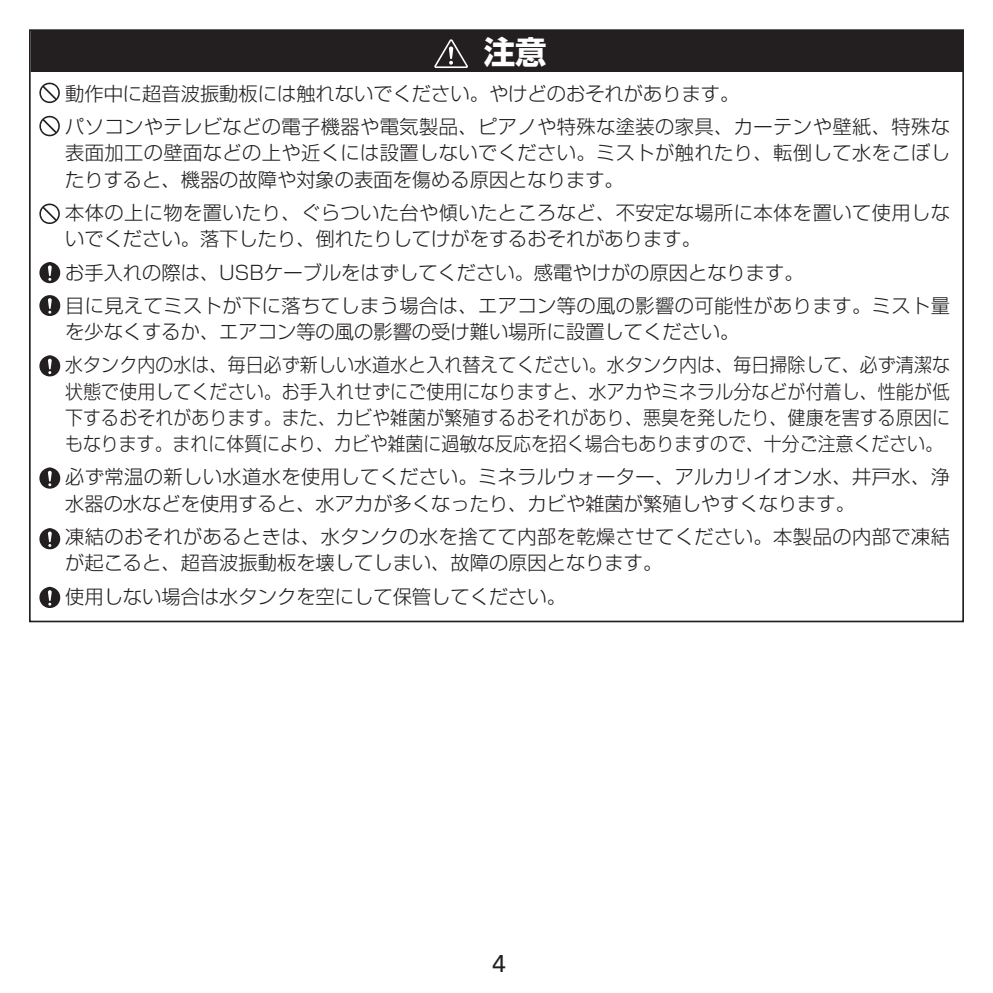
<style>
.page{position:relative;width:993px;height:993px;background:#fff}
.page>*{position:absolute;margin:0;border:0;box-sizing:border-box;transform-origin:0 0}
.t1{font:700 31.5px "Shin Go Pro";color:#fff}
.t2{font:24.5px "Univers";color:#231f20}
.t3{font:300 19.25px/26.2px "Shin Go Pro";letter-spacing:.01em;color:#231f20}
.t4{font:300 19.25px/26.2px "Shin Go Pro";letter-spacing:.01em;color:#231f20;text-align:justify;scale:.93 1}
</style>
<div class="page">
<svg style="left:39px;top:203px;width:21px;height:21px"></svg>
<svg style="left:39px;top:115px;width:21px;height:22px"></svg>
<svg style="left:39px;top:82px;width:21px;height:22px"></svg>
<div style="left:31px;top:30px;width:931px;height:42px;background:#231f20"></div>
<svg style="left:434px;top:39px;width:34px;height:29px"></svg>
<svg style="left:39px;top:355px;width:22px;height:22px"></svg>
<svg style="left:48px;top:358px;width:4px;height:11px"></svg>
<svg style="left:39px;top:467px;width:22px;height:22px"></svg>
<svg style="left:48px;top:470px;width:4px;height:11px"></svg>
<svg style="left:39px;top:528px;width:22px;height:22px"></svg>
<svg style="left:48px;top:531px;width:4px;height:11px"></svg>
<svg style="left:39px;top:586px;width:22px;height:22px"></svg>
<svg style="left:48px;top:590px;width:4px;height:10px"></svg>
<svg style="left:39px;top:295px;width:22px;height:21px"></svg>
<svg style="left:48px;top:298px;width:4px;height:11px"></svg>
<svg style="left:39px;top:262px;width:22px;height:22px"></svg>
<svg style="left:48px;top:265px;width:4px;height:11px"></svg>
<h1 class="t1" style="left:483px;top:27px;width:64px">注意</h1>
<p class="t3" style="left:65px;top:75px;width:886px;line-height:33.2px">動作中に超音波振動板には触れないでください。やけどのおそれがあります。<br>パソコンやテレビなどの電子機器や電気製品、ピアノや特殊な塗装の家具、カーテンや壁紙、特殊な</p>
<p class="t3" style="left:65px;top:138px;width:886px">表面加工の壁面などの上や近くには設置しないでください。ミストが触れたり、転倒して水をこぼしたりすると、機器の故障や対象の表面を傷める原因となります。</p>
<p class="t3" style="left:65px;top:197px;width:886px">本体の上に物を置いたり、ぐらついた台や傾いたところなど、不安定な場所に本体を置いて使用しないでください。落下したり、倒れたりしてけがをするおそれがあります。</p>
<p class="t3" style="left:65px;top:253px;width:886px;line-height:33.2px">お手入れの際は、USBケーブルをはずしてください。感電やけがの原因となります。<br>目に見えてミストが下に落ちてしまう場合は、エアコン等の風の影響の可能性があります。ミスト量</p>
<p class="t3" style="left:65px;top:313px;width:886px;line-height:33.2px">を少なくするか、エアコン等の風の影響の受け難い場所に設置してください。<br>水タンク内の水は、毎日必ず新しい水道水と入れ替えてください。水タンク内は、毎日掃除して、必ず清潔な</p>
<p class="t4" style="left:65px;top:376px;width:952px">状態で使用してください。お手入れせずにご使用になりますと、水アカやミネラル分などが付着し、性能が低下するおそれがあります。また、カビや雑菌が繁殖するおそれがあり、悪臭を発したり、健康を害する原因にもなります。まれに体質により、カビや雑菌に過敏な反応を招く場合もありますので、十分ご注意ください。</p>
<p class="t3" style="left:65px;top:461px;width:886px">必ず常温の新しい水道水を使用してください。ミネラルウォーター、アルカリイオン水、井戸水、浄水器の水などを使用すると、水アカが多くなったり、カビや雑菌が繁殖しやすくなります。</p>
<p class="t3" style="left:65px;top:521px;width:886px">凍結のおそれがあるときは、水タンクの水を捨てて内部を乾燥させてください。本製品の内部で凍結が起こると、超音波振動板を壊してしまい、故障の原因となります。</p>
<p class="t3" style="left:65px;top:580px;width:502px">使用しない場合は水タンクを空にして保管してください。</p>
<p class="t2" style="left:492px;top:948px;width:15px">4</p>
</div>
